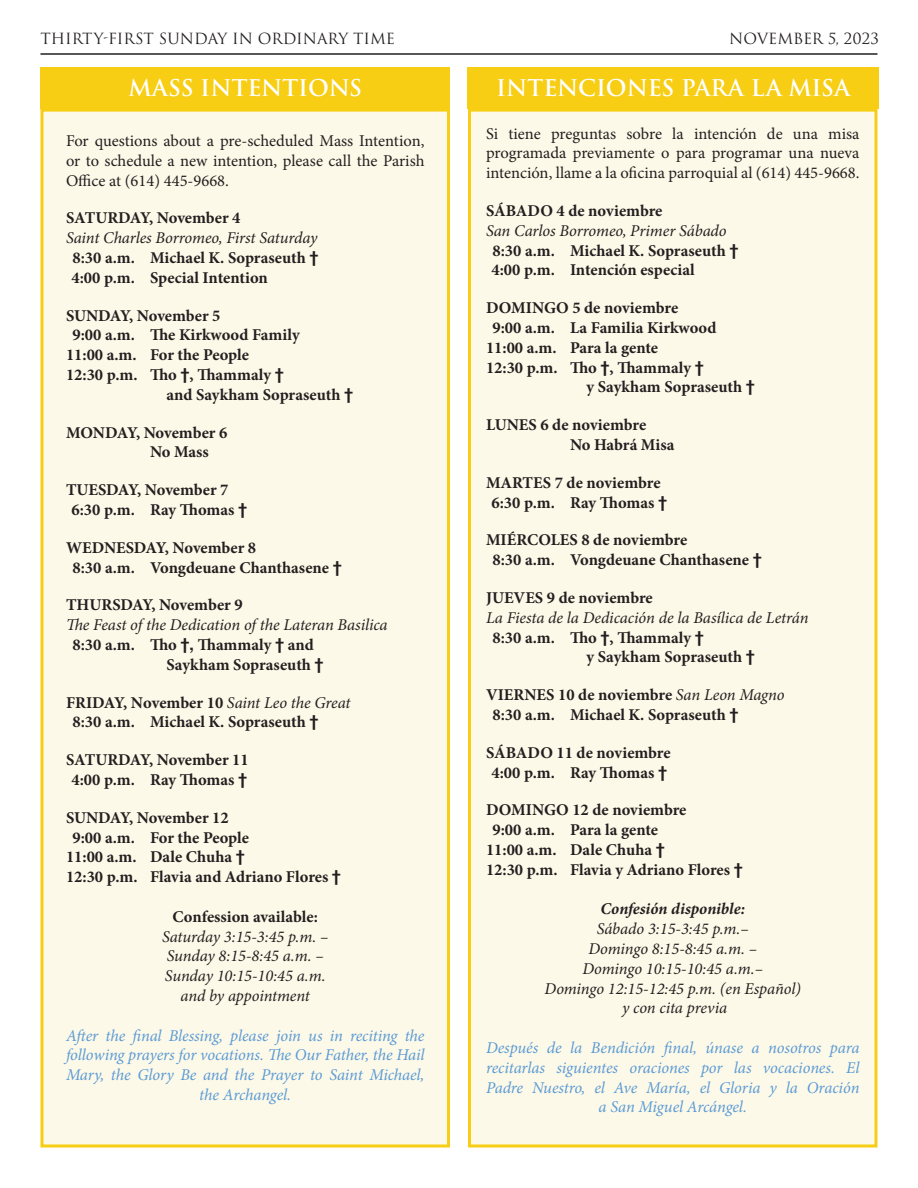
<style>
.page{position:relative;width:918px;height:1188px;background:#fff}
.page>*{position:absolute;margin:0;border:0;box-sizing:border-box;transform-origin:0 0}
.t1{font:600 22.5px "Trajan Pro 3";color:#fff}
.mass_time{font:700 16.5px "Minion Pro";color:#231f20}
.mass_date{font:italic 16.5px/19.8px "Minion Pro";letter-spacing:-.005em;color:#231f20}
.Normal__Web{font:italic 16.5px/19.8px "Minion Pro";letter-spacing:-.01em;color:#5b9bd5;text-align:center}
.mass_date-2{font:700 16.5px "Minion Pro";letter-spacing:-.005em;color:#231f20}
.t2{font:16.5px/19.8px "Minion Pro";color:#231f20;text-align:justify}
.t3{font:italic 700 16.5px "Minion Pro";letter-spacing:-.005em;color:#231f20}
.t4{font:15px "Trajan Pro 3";color:#231f20}
.s1{font-weight:700;font-style:normal}
.s2{font-family:"Helvetica"}
.s3{font-weight:400;font-style:italic}
</style>
<div class="page">
<hr style="left:40px;top:53px;width:838px;height:2px;background:#231f20">
<div style="left:42px;top:110px;width:406px;height:1036px;background:#fdf9e8"></div>
<div style="left:40px;top:109px;width:410px;height:1039px;border:3px solid #f7ce13"></div>
<div style="left:40px;top:67px;width:410px;height:42px;background:#f7ce13"></div>
<div style="left:467px;top:67px;width:412px;height:42px;background:#f7ce13"></div>
<div style="left:470px;top:110px;width:406px;height:1036px;background:#fdf9e8"></div>
<div style="left:468px;top:109px;width:410px;height:1039px;border:3px solid #f7ce13"></div>
<p class="t4" style="left:40px;top:28px;width:356px">THIRTY-FIRST SUNDAY IN ORDINARY TIME</p>
<p class="t4" style="left:729px;top:28px;width:151px">NOVEMBER 5, 2023</p>
<p class="t1" style="left:128px;top:72px;width:235px">MASS INTENTIONS</p>
<p class="t1" style="left:496px;top:72px;width:356px">INTENCIONES PARA LA MISA</p>
<p class="t2" style="left:486px;top:124px;width:375px">Si tiene preguntas sobre la intención de una misa programada previamente o para programar una nueva intención, llame a la oficina parroquial al (614) 445-9668.</p>
<p class="mass_date" style="left:486px;top:201px;width:242px"><span class="s1">SÁBADO 4 de noviembre<br></span>San Carlos Borromeo, Primer Sábado</p>
<p class="mass_time" style="left:493px;top:239px;width:248px">8:30 a.m. Michael K. Sopraseuth <span class="s2">†</span></p>
<p class="mass_time" style="left:492px;top:258px;width:205px">4:00 p.m. Intención especial</p>
<p class="mass_date-2" style="left:486px;top:296px;width:194px">DOMINGO 5 de noviembre</p>
<p class="mass_time" style="left:493px;top:316px;width:225px">9:00 a.m. La Familia Kirkwood</p>
<p class="mass_time" style="left:486px;top:336px;width:174px">11:00 a.m. Para la gente</p>
<p class="mass_time" style="left:486px;top:356px;width:219px">12:30 p.m. Tho <span class="s2">†</span>, Thammaly <span class="s2">†</span></p>
<p class="mass_time" style="left:587px;top:375px;width:170px">y Saykham Sopraseuth <span class="s2">†</span></p>
<p class="mass_date-2" style="left:486px;top:413px;width:162px">LUNES 6 de noviembre</p>
<p class="mass_time" style="left:570px;top:433px;width:106px">No Habrá Misa</p>
<p class="mass_date-2" style="left:486px;top:471px;width:176px">MARTES 7 de noviembre</p>
<p class="mass_time" style="left:492px;top:491px;width:177px">6:30 p.m. Ray Thomas <span class="s2">†</span></p>
<p class="mass_date-2" style="left:486px;top:528px;width:203px">MIÉRCOLES 8 de noviembre</p>
<p class="mass_time" style="left:493px;top:548px;width:271px">8:30 a.m. Vongdeuane Chanthasene <span class="s2">†</span></p>
<p class="mass_date" style="left:486px;top:588px;width:324px"><span class="s1">JUEVES 9 de noviembre<br></span>La Fiesta de la Dedicación de la Basílica de Letrán</p>
<p class="mass_time" style="left:493px;top:626px;width:213px">8:30 a.m. Tho <span class="s2">†</span>, Thammaly <span class="s2">†</span></p>
<p class="mass_time" style="left:587px;top:645px;width:170px">y Saykham Sopraseuth <span class="s2">†</span></p>
<p class="mass_date-2" style="left:486px;top:683px;width:300px">VIERNES 10 de noviembre <span class="s3">San Leon Magno</span></p>
<p class="mass_time" style="left:493px;top:703px;width:248px">8:30 a.m. Michael K. Sopraseuth <span class="s2">†</span></p>
<p class="mass_date-2" style="left:486px;top:741px;width:186px">SÁBADO 11 de noviembre</p>
<p class="mass_time" style="left:492px;top:761px;width:177px">4:00 p.m. Ray Thomas <span class="s2">†</span></p>
<p class="mass_date-2" style="left:486px;top:798px;width:202px">DOMINGO 12 de noviembre</p>
<p class="mass_time" style="left:493px;top:818px;width:167px">9:00 a.m. Para la gente</p>
<p class="mass_time" style="left:486px;top:838px;width:181px">11:00 a.m. Dale Chuha <span class="s2">†</span></p>
<p class="mass_time" style="left:486px;top:858px;width:258px">12:30 p.m. Flavia y Adriano Flores <span class="s2">†</span></p>
<p class="t3" style="left:601px;top:897px;width:146px">Confesión disponible:</p>
<p class="mass_date" style="left:597px;top:919px;width:153px">Sábado 3:15-3:45 p.m.–</p>
<p class="mass_date" style="left:588px;top:939px;width:170px">Domingo 8:15-8:45 a.m. –</p>
<p class="mass_date" style="left:583px;top:959px;width:182px">Domingo 10:15-10:45 a.m.–</p>
<p class="mass_date" style="left:545px;top:978px;width:258px">Domingo 12:15-12:45 p.m. (en Español)</p>
<p class="mass_date" style="left:622px;top:998px;width:107px">y con cita previa</p>
<p class="Normal__Web" style="left:486px;top:1038px;width:375px">Después de la Bendición final, únase a nosotros para recitarlas siguientes oraciones por las vocaciones. El Padre Nuestro, el Ave María, el Gloria y la Oración a San Miguel Arcángel.</p>
<p class="t2" style="left:66px;top:131px;width:360px">For questions about a pre-scheduled Mass Intention, or to schedule a new intention, please call the Parish Office at (614) 445-9668.</p>
<p class="mass_date" style="left:66px;top:208px;width:253px"><span class="s1">SATURDAY, November 4<br></span>Saint Charles Borromeo, First Saturday</p>
<p class="mass_time" style="left:73px;top:246px;width:248px">8:30 a.m. Michael K. Sopraseuth <span class="s2">†</span></p>
<p class="mass_time" style="left:72px;top:266px;width:198px">4:00 p.m. Special Intention</p>
<p class="mass_date-2" style="left:66px;top:304px;width:156px">SUNDAY, November 5</p>
<p class="mass_time" style="left:73px;top:324px;width:229px">9:00 a.m. The Kirkwood Family</p>
<p class="mass_time" style="left:66px;top:343px;width:185px">11:00 a.m. For the People</p>
<p class="mass_time" style="left:66px;top:363px;width:219px">12:30 p.m. Tho <span class="s2">†</span>, Thammaly <span class="s2">†</span></p>
<p class="mass_time" style="left:167px;top:383px;width:188px">and Saykham Sopraseuth <span class="s2">†</span></p>
<p class="mass_date-2" style="left:66px;top:421px;width:163px">MONDAY, November 6</p>
<p class="mass_time" style="left:150px;top:441px;width:60px">No Mass</p>
<p class="mass_date-2" style="left:66px;top:478px;width:164px">TUESDAY, November 7</p>
<p class="mass_time" style="left:72px;top:498px;width:177px">6:30 p.m. Ray Thomas <span class="s2">†</span></p>
<p class="mass_date-2" style="left:66px;top:536px;width:192px">WEDNESDAY, November 8</p>
<p class="mass_time" style="left:73px;top:556px;width:271px">8:30 a.m. Vongdeuane Chanthasene <span class="s2">†</span></p>
<p class="mass_date" style="left:66px;top:595px;width:323px"><span class="s1">THURSDAY, November 9<br></span>The Feast of the Dedication of the Lateran Basilica</p>
<p class="mass_time" style="left:73px;top:633px;width:243px">8:30 a.m. Tho <span class="s2">†,</span> Thammaly <span class="s2">†</span> and</p>
<p class="mass_time" style="left:167px;top:653px;width:159px">Saykham Sopraseuth <span class="s2">†</span></p>
<p class="mass_date-2" style="left:66px;top:691px;width:286px">FRIDAY, November 10 <span class="s3">Saint Leo the Great</span></p>
<p class="mass_time" style="left:73px;top:711px;width:248px">8:30 a.m. Michael K. Sopraseuth <span class="s2">†</span></p>
<p class="mass_date-2" style="left:66px;top:748px;width:184px">SATURDAY, November 11</p>
<p class="mass_time" style="left:72px;top:768px;width:177px">4:00 p.m. Ray Thomas <span class="s2">†</span></p>
<p class="mass_date-2" style="left:66px;top:806px;width:164px">SUNDAY, November 12</p>
<p class="mass_time" style="left:73px;top:826px;width:178px">9:00 a.m. For the People</p>
<p class="mass_time" style="left:66px;top:846px;width:181px">11:00 a.m. Dale Chuha <span class="s2">†</span></p>
<p class="mass_time" style="left:66px;top:865px;width:277px">12:30 p.m. Flavia and Adriano Flores <span class="s2">†</span></p>
<p class="mass_date-2" style="left:172px;top:905px;width:147px">Confession available:</p>
<p class="mass_date" style="left:162px;top:926px;width:168px">Saturday 3:15-3:45 p.m. –</p>
<p class="mass_date" style="left:167px;top:946px;width:158px">Sunday 8:15-8:45 a.m. –</p>
<p class="mass_date" style="left:165px;top:966px;width:162px">Sunday 10:15-10:45 a.m.</p>
<p class="mass_date" style="left:181px;top:986px;width:131px">and by appointment</p>
<p class="Normal__Web" style="left:66px;top:1025px;width:360px">After the final Blessing, please join us in reciting the following prayers for vocations. The Our Father, the Hail Mary, the Glory Be and the Prayer to Saint Michael, the Archangel.</p>
</div>
